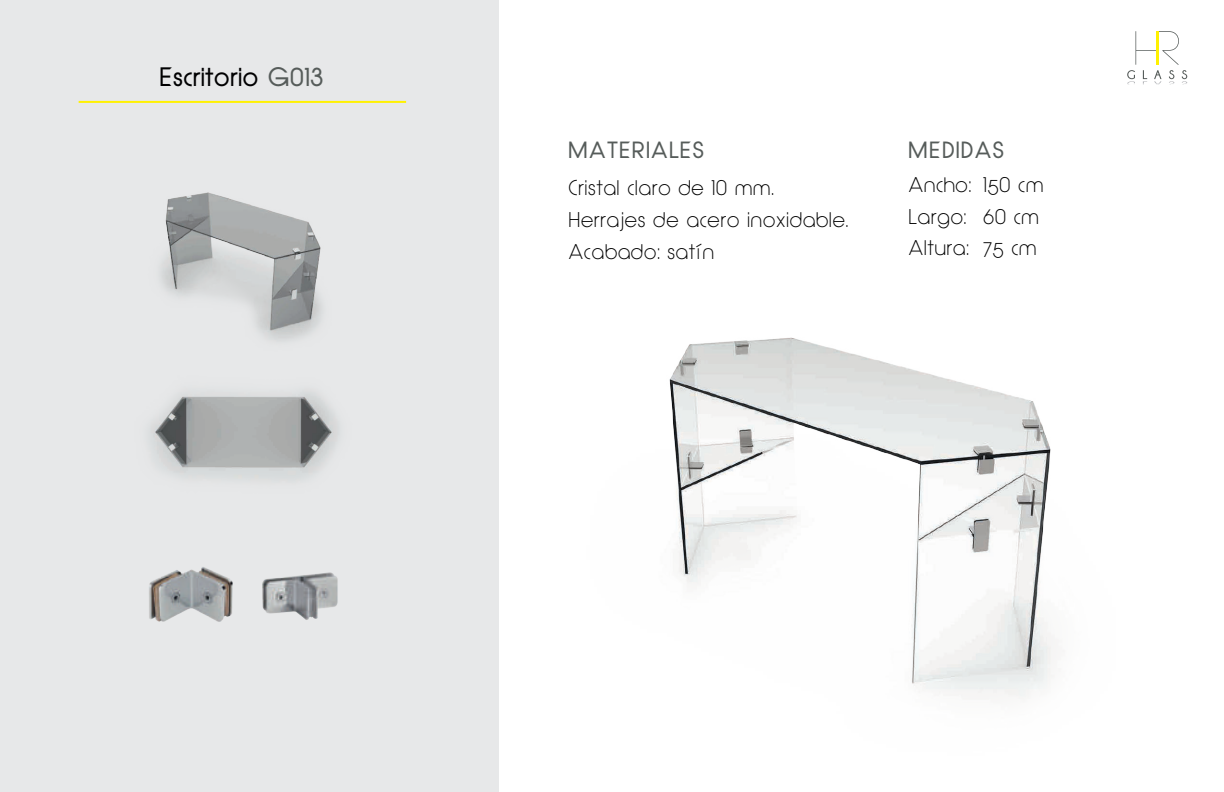
<style>
.page{position:relative;width:1224px;height:792px;background:#fff}
.page>*{position:absolute;margin:0;border:0;box-sizing:border-box;transform-origin:0 0}
.t1{font:700 25px "Quinfo";letter-spacing:.05em;color:#000001}
.t2{font:700 22px "Quinfo";letter-spacing:.1em;color:#565c5a}
.t3{font:20px/31.5px "Quinfo";letter-spacing:.05em;color:#000001}
.s1{color:#565c5a}
</style>
<div class="page">
<div style="left:0;top:0;width:499px;height:792px;background:#e7e8e9"></div>
<svg style="left:1127px;top:31px;width:60px;height:54px"></svg>
<hr style="left:79px;top:101px;width:327px;height:2px;background:#fff101">
<img style="left:669px;top:337px;width:388px;height:362px">
<img style="left:160px;top:192px;width:162px;height:149px">
<img style="left:149px;top:391px;width:191px;height:90px">
<img style="left:262px;top:572px;width:76px;height:48px">
<img style="left:149px;top:567px;width:84px;height:55px">
<p class="t1" style="left:160px;top:61px;width:164px">Escritorio <span class="s1">G013</span></p>
<p class="t2" style="left:569px;top:137px;width:137px">MATERIALES</p>
<p class="t3" style="left:569px;top:172px;width:281px;line-height:31.9px">Cristal claro de 10 mm.<br>Herrajes de acero inoxidable.<br>Acabado: satín</p>
<p class="t2" style="left:909px;top:137px;width:97px">MEDIDAS</p>
<p class="t3" style="left:909px;top:170px;width:63px">Ancho:<br>Largo:<br>Altura:</p>
<p class="t3" style="left:984px;top:170px;width:61px">150 cm<br>60 cm<br>75 cm</p>
</div>
